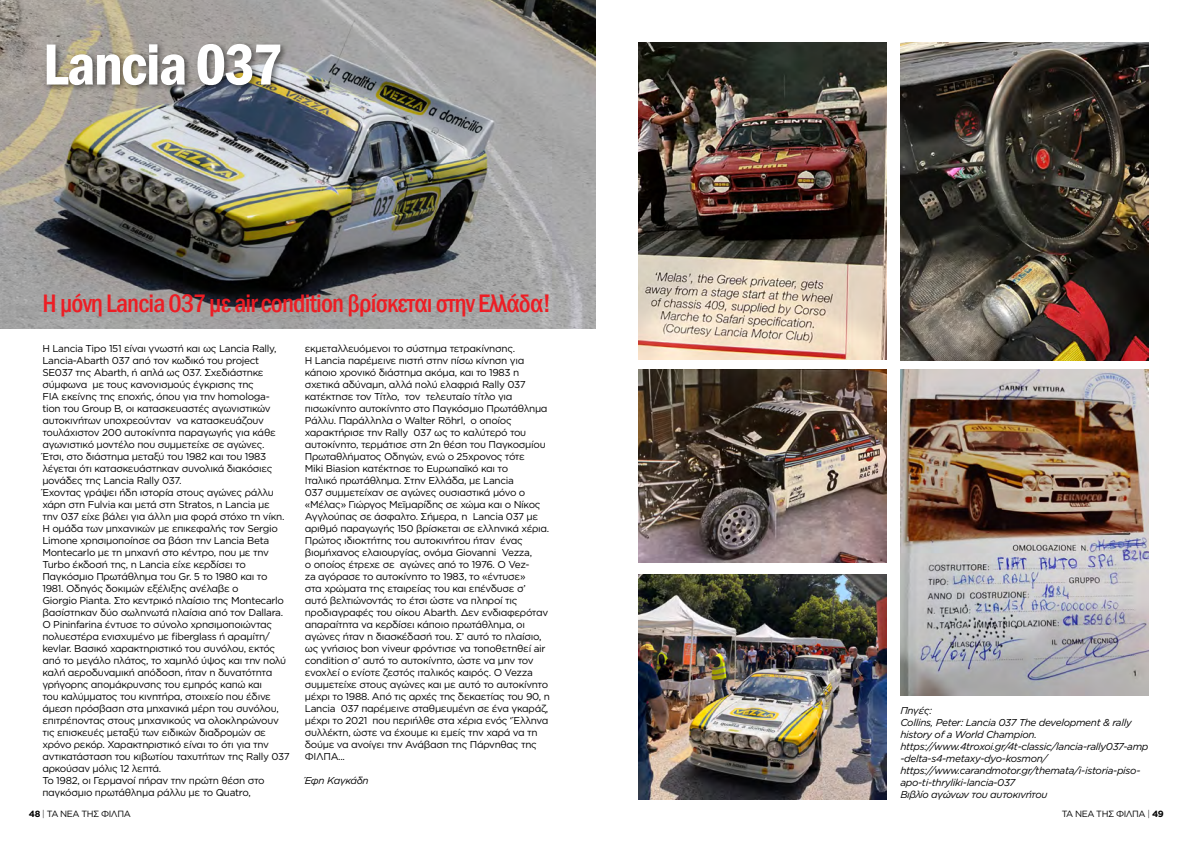
<style>
.page{position:relative;width:1191px;height:842px;background:#fff}
.page>*{position:absolute;margin:0;border:0;box-sizing:border-box;transform-origin:0 0}
.t1{font:600 condensed 60px "Franklin Gothic";letter-spacing:-.025em;color:#fff}
.t2{font:500 condensed 26px "Franklin Gothic";letter-spacing:-.03em;color:#ed1d24}
.t3{font:10px/12px "Gotham Greek";letter-spacing:-.03em;color:#000}
.t4{font:italic 10px/12px "Gotham Greek";letter-spacing:-.03em;color:#000}
.t5{font:9px "Gotham Greek";letter-spacing:-.05em;color:#000}
.s1{font-weight:700}
.s2{font-weight:300}
</style>
<div class="page">
<img style="left:0;top:0;width:595px;height:329px">
<div style="left:44px;top:41px;width:244px;height:51px;background:#000;opacity:.5"></div>
<img style="left:638px;top:574px;width:248px;height:225px">
<img style="left:638px;top:370px;width:248px;height:193px">
<img style="left:638px;top:43px;width:248px;height:317px">
<img style="left:900px;top:43px;width:248px;height:317px">
<img style="left:900px;top:370px;width:248px;height:326px">
<h1 class="t1" style="left:43px;top:24px;width:242px">Lancia 037</h1>
<h2 class="t2" style="left:43px;top:287px;width:510px">Η μόνη Lancia 037 με air condition βρίσκεται στην Ελλάδα!</h2>
<p class="t3" style="left:42px;top:342px;width:249px">Η Lancia Tipo 151 είναι γνωστή και ως Lancia Rally, Lancia-Abarth 037 από τον κωδικό του project SE037 της Abarth, ή απλά ως 037. Σχεδιάστηκε σύμφωνα με τους κανονισμούς έγκρισης της<br>FIA εκείνης της εποχής, όπου για την homologa&shy;tion του Group B, οι κατασκευαστές αγωνιστικών αυτοκινήτων υποχρεούνταν να κατασκευάζουν τουλάχιστον 200 αυτοκίνητα παραγωγής για κάθε αγωνιστικό μοντέλο που συμμετείχε σε αγώνες.<br>Έτσι, στο διάστημα μεταξύ του 1982 και του 1983 λέγεται ότι κατασκευάστηκαν συνολικά διακόσιες μονάδες της Lancia Rally 037.<br>Έχοντας γράψει ήδη ιστορία στους αγώνες ράλλυ χάρη στη Fulvia και μετά στη Stratos, η Lancia με<br>την 037 είχε βάλει για άλλη μια φορά στόχο τη νίκη.<br>Η ομάδα των μηχανικών με επικεφαλής τον Sergio Limone χρησιμοποίησε σα βάση την Lancia Beta Montecarlo με τη μηχανή στο κέντρο, που με την Turbo έκδοσή της, η Lancia είχε κερδίσει το Παγκόσμιο Πρωτάθλημα του Gr. 5 το 1980 και το 1981. Οδηγός δοκιμών εξέλιξης ανέλαβε ο<br>Giorgio Pianta. Στο κεντρικό πλαίσιο της Montecarlo βασίστηκαν δύο σωληνωτά πλαίσια από τον Dallara.<br>Ο Pininfarina έντυσε το σύνολο χρησιμοποιώντας πολυεστέρα ενισχυμένο με fiberglass ή αραμίτη/ kevlar. Βασικό χαρακτηριστικό του συνόλου, εκτός από το μεγάλο πλάτος, το χαμηλό ύψος και την πολύ καλή αεροδυναμική απόδοση, ήταν η δυνατότητα γρήγορης απομάκρυνσης του εμπρός καπώ και<br>του καλύμματος του κινητήρα, στοιχείο που έδινε άμεση πρόσβαση στα μηχανικά μέρη του συνόλου, επιτρέποντας στους μηχανικούς να ολοκληρώνουν τις επισκευές μεταξύ των ειδικών διαδρομών σε χρόνο ρεκόρ. Χαρακτηριστικό είναι το ότι για την αντικατάσταση του κιβωτίου ταχυτήτων της Rally 037 αρκούσαν μόλις 12 λεπτά.<br>Το 1982, οι Γερμανοί πήραν την πρώτη θέση στο παγκόσμιο πρωτάθλημα ράλλυ με το Quatro,</p>
<p class="t3" style="left:305px;top:342px;width:246px">εκμεταλλευόμενοι το σύστημα τετρακίνησης.<br>Η Lancia παρέμεινε πιστή στην πίσω κίνηση για κάποιο χρονικό διάστημα ακόμα, και το 1983 η σχετικά αδύναμη, αλλά πολύ ελαφριά Rally 037 κατέκτησε τον Τίτλο, τον τελευταίο τίτλο για πισωκίνητο αυτοκίνητο στο Παγκόσμιο Πρωτάθλημα Ράλλυ. Παράλληλα ο Walter Röhrl, ο οποίος χαρακτήρισε την Rally 037 ως το καλύτερό του αυτοκίνητο, τερμάτισε στη 2η θέση του Παγκοσμίου Πρωταθλήματος Οδηγών, ενώ ο 25χρονος τότε<br>Miki Biasion κατέκτησε το Ευρωπαϊκό και το<br>Ιταλικό πρωτάθλημα. Στην Ελλάδα, με Lancia<br>037 συμμετείχαν σε αγώνες ουσιαστικά μόνο ο «Μέλας» Γιώργος Mεϊμαρίδης σε χώμα και ο Νίκος Αγγλούπας σε άσφαλτο. Σήμερα, η Lancia 037 με αριθμό παραγωγής 150 βρίσκεται σε ελληνικά χέρια.<br>Πρώτος ιδιοκτήτης του αυτοκινήτου ήταν ένας βιομήχανος ελαιουργίας, ονόμα Giovanni Vezza,<br>ο οποίος έτρεχε σε αγώνες από το 1976. Ο Vez-<br>za αγόρασε το αυτοκίνητο το 1983, το «έντυσε»<br>στα χρώματα της εταιρείας του και επένδυσε σ’ αυτό βελτιώνοντάς το έτσι ώστε να πληροί τις προδιαγραφές του οίκου Abarth. Δεν ενδιαφερόταν απαραίτητα να κερδίσει κάποιο πρωτάθλημα, οι αγώνες ήταν η διασκέδασή του. Σ’ αυτό το πλαίσιο, ως γνήσιος bon viveur φρόντισε να τοποθετηθεί air condition σ’ αυτό το αυτοκίνητο, ώστε να μην τον ενοχλεί ο ενίοτε ζεστός ιταλικός καιρός. Ο Vezza συμμετείχε στους αγώνες και με αυτό το αυτοκίνητο μέχρι το 1988. Από τις αρχές της δεκαετίας του 90, η Lancia 037 παρέμεινε σταθμευμένη σε ένα γκαράζ, μέχρι το 2021 που περιήλθε στα χέρια ενός ‘Έλληνα συλλέκτη, ώστε να έχουμε κι εμείς την χαρά να τη δούμε να ανοίγει την Ανάβαση της Πάρνηθας της ΦΙΛΠΑ...</p>
<p class="t4" style="left:305px;top:774px;width:65px">Έφη Καγκάδη</p>
<p class="t4" style="left:900px;top:704px;width:250px">Πηγές:<br>Collins, Peter: Lancia 037 The development &amp; rally history of a World Champion. https://www.4troxoi.gr/4t-classic/lancia-rally037-amp -delta-s4-metaxy-dyo-kosmon/ https://www.carandmotor.gr/themata/i-istoria-piso&shy;apo-ti-thryliki-lancia-037<br>Βιβλίο αγώνων του αυτοκινήτου</p>
<p class="t5" style="left:29px;top:809px;width:103px"><span class="s1">48</span> <span class="s2">|</span> ΤΑ ΝΈΑ ΤΗΣ ΦΙΛΠΑ</p>
<p class="t5" style="left:1061px;top:809px;width:104px">ΤΑ ΝΈΑ ΤΗΣ ΦΙΛΠΑ <span class="s2">|</span> <span class="s1">49</span></p>
</div>
